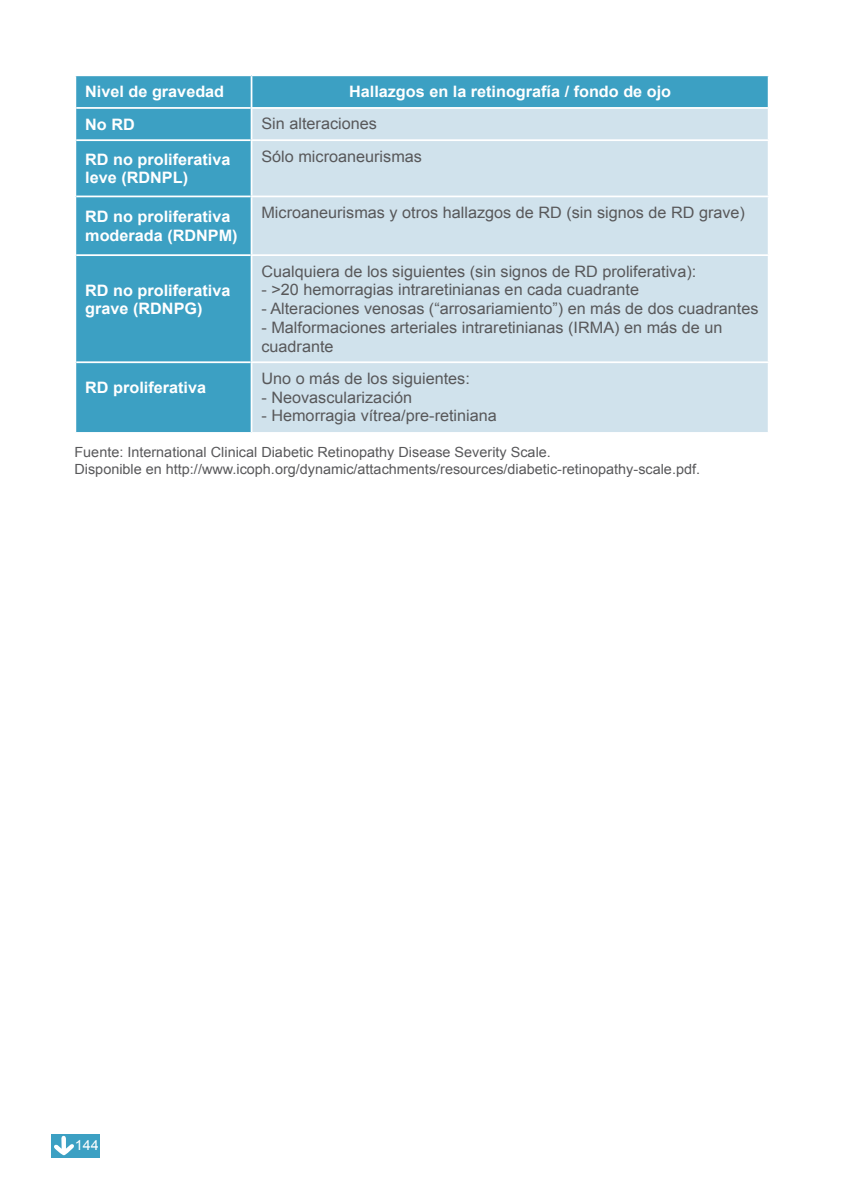
<style>
.page{position:relative;width:844px;height:1191px;background:#fff}
.page>*{position:absolute;margin:0;border:0;box-sizing:border-box;transform-origin:0 0}
.t1{font:15.75px/18.9px "Arial";color:#58585a}
.t2{font:700 15.75px/18.9px "Arial";color:#fff}
.t3{font:14px/17.5px "Arial";color:#58585a}
.t4{font:14px "Arial";color:#fff}
</style>
<div class="page">
<div style="left:51px;top:1134px;width:49px;height:23px;background:#3ca0c3"></div>
<svg style="left:54px;top:1135px;width:20px;height:20px"></svg>
<div style="left:76px;top:76px;width:174px;height:356px;background:#3ca0c3"></div>
<div style="left:251px;top:75px;width:517px;height:33px;background:#3ca0c3"></div>
<div style="left:252px;top:109px;width:515px;height:323px;background:#d0e2ec"></div>
<hr style="left:76px;top:107px;width:174px;height:2px;background:#fff">
<hr style="left:76px;top:139px;width:174px;height:2px;background:#fff">
<hr style="left:76px;top:195px;width:174px;height:2px;background:#fff">
<hr style="left:76px;top:254px;width:174px;height:2px;background:#fff">
<hr style="left:76px;top:361px;width:174px;height:2px;background:#fff">
<hr style="left:251px;top:74px;width:518px;height:2px;background:#fff">
<hr style="left:250px;top:76px;width:2px;height:31px;background:#fff">
<hr style="left:767px;top:76px;width:2px;height:31px;background:#fff">
<hr style="left:250px;top:107px;width:519px;height:2px;background:#fff">
<hr style="left:250px;top:139px;width:519px;height:2px;background:#fff">
<hr style="left:250px;top:195px;width:519px;height:2px;background:#fff">
<hr style="left:250px;top:254px;width:519px;height:2px;background:#fff">
<hr style="left:250px;top:361px;width:519px;height:2px;background:#fff">
<p class="t2" style="left:85px;top:83px;width:140px">Nivel de gravedad</p>
<p class="t2" style="left:349px;top:83px;width:323px">Hallazgos en la retinografía / fondo de ojo</p>
<p class="t2" style="left:85px;top:115px;width:51px">No RD</p>
<p class="t1" style="left:261px;top:114px;width:117px">Sin alteraciones</p>
<p class="t2" style="left:85px;top:150px;width:147px">RD no proliferativa leve (RDNPL)</p>
<p class="t1" style="left:261px;top:147px;width:162px">Sólo microaneurismas</p>
<p class="t2" style="left:85px;top:208px;width:154px">RD no proliferativa moderada (RDNPM)</p>
<p class="t1" style="left:261px;top:203px;width:485px">Microaneurismas y otros hallazgos de RD (sin signos de RD grave)</p>
<p class="t2" style="left:85px;top:281px;width:147px">RD no proliferativa grave (RDNPG)</p>
<p class="t1" style="left:261px;top:262px;width:436px">Cualquiera de los siguientes (sin signos de RD proliferativa):</p>
<p class="t1" style="left:261px;top:281px;width:379px">- &gt;20 hemorragias intraretinianas en cada cuadrante</p>
<p class="t1" style="left:261px;top:299px;width:498px">- Alteraciones venosas (“arrosariamiento”) en más de dos cuadrantes</p>
<p class="t1" style="left:261px;top:318px;width:462px">- Malformaciones arteriales intraretinianas (IRMA) en más de un cuadrante</p>
<p class="t1" style="left:261px;top:369px;width:210px">Uno o más de los siguientes:</p>
<p class="t1" style="left:261px;top:388px;width:152px">- Neovascularización</p>
<p class="t1" style="left:261px;top:406px;width:237px">- Hemorragia vítrea/pre-retiniana</p>
<p class="t3" style="left:74px;top:443px;width:627px">Fuente: International Clinical Diabetic Retinopathy Disease Severity Scale.<br>Disponible en http://www.icoph.org/dynamic/attachments/resources/diabetic-retinopathy-scale.pdf.</p>
<p class="t2" style="left:85px;top:378px;width:122px">RD proliferativa</p>
<p class="t4" style="left:75px;top:1135px;width:26px">144</p>
</div>
